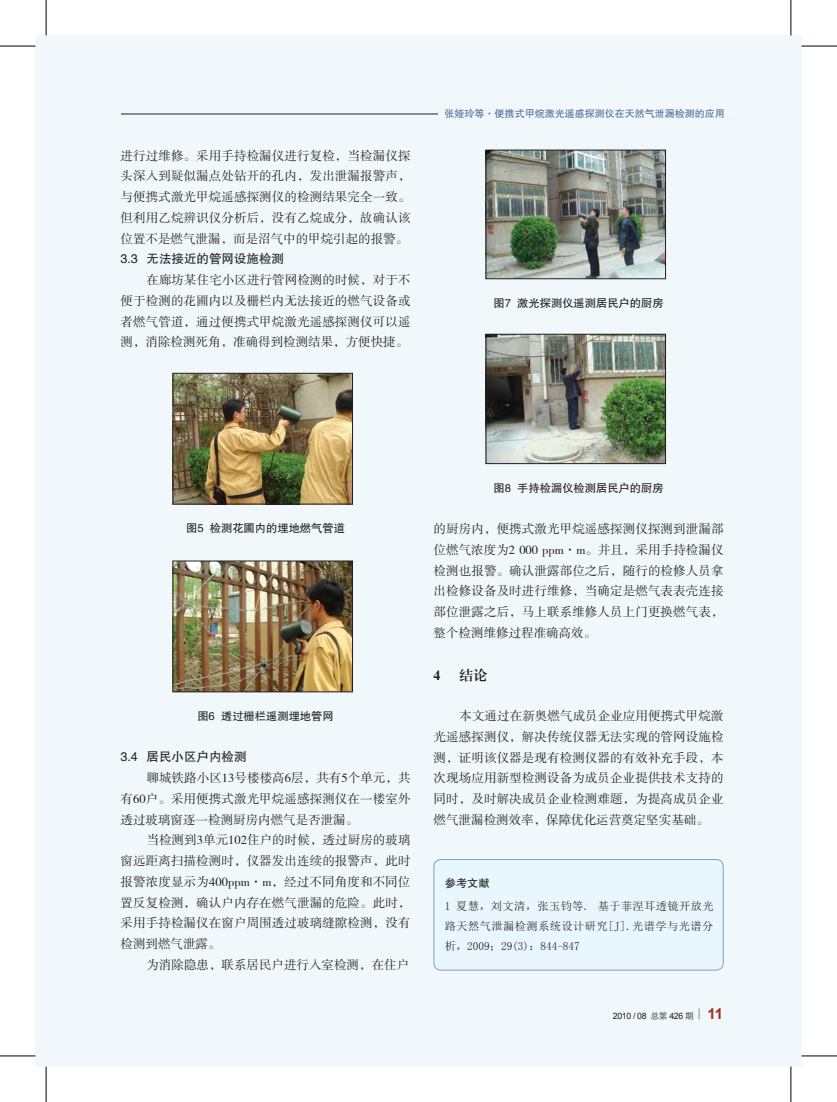
<style>
.page{position:relative;width:837px;height:1102px;background:#fff}
.page>*{position:absolute;margin:0;border:0;box-sizing:border-box;transform-origin:0 0}
.t1{font:13.75px "FZXBSJW GB1 0";color:#231f20}
.t2{font:12.5px/20.8px "FZSSJW GB1 0";letter-spacing:.01em;color:#231f20;text-align:justify}
.t3{font:12.5px "FZHTJW GB1 0";color:#231f20}
.t4{font:11.25px/20px "Sim Sun";letter-spacing:.03em;color:#231f20;text-align:justify}
.t5{font:11.25px "FZHTJW GB1 0";color:#231f20}
.t6{font:10px "FZHTJW GB1 0";color:#516a98}
.t7{font:8.75px "Arial";letter-spacing:-.04em;color:#231f20}
.s1{font-family:"FZHTJW GB1 0";color:#57585a}
.s2{font-weight:700;font-size:15px;color:#9f2f1d}
</style>
<div class="page">
<div style="left:35px;top:35px;width:11px;height:1032px;background:#f0f8fc"></div>
<div style="left:46px;top:35px;width:755px;height:1032px;background:#f0f8fc"></div>
<hr style="left:46px;top:114px;width:677px;height:1px;background:#231f20">
<div style="left:46px;top:106px;width:74px;height:16px;background:#f0f8fc"></div>
<div style="left:433px;top:860px;width:290px;height:110px;background:#e8f6fd;border-radius:7px"></div>
<div style="left:433px;top:859px;width:290px;height:111px;border:1px solid #829fc4;border-radius:7px"></div>
<img style="left:175px;top:375px;width:175px;height:127px">
<div style="left:173px;top:373px;width:179px;height:131px;border:1px solid #231f20"></div>
<img style="left:487px;top:152px;width:176px;height:125px">
<div style="left:485px;top:150px;width:180px;height:129px;border:1px solid #231f20"></div>
<img style="left:175px;top:563px;width:175px;height:127px">
<div style="left:173px;top:561px;width:179px;height:131px;border:1px solid #231f20"></div>
<img style="left:487px;top:336px;width:176px;height:126px">
<div style="left:485px;top:334px;width:180px;height:130px;border:1px solid #231f20"></div>
<div style="left:437px;top:111px;width:298px;height:6px;background:#f0f9fd"></div>
<hr style="left:0;top:46px;width:35px;height:1px;background:#000">
<hr style="left:801px;top:46px;width:35px;height:1px;background:#000">
<hr style="left:0;top:1056px;width:35px;height:1px;background:#000">
<hr style="left:801px;top:1056px;width:35px;height:1px;background:#000">
<hr style="left:46px;top:0;width:1px;height:35px;background:#000">
<hr style="left:46px;top:1067px;width:1px;height:35px;background:#000">
<hr style="left:790px;top:0;width:1px;height:35px;background:#000">
<hr style="left:790px;top:1067px;width:1px;height:35px;background:#000">
<p class="t2" style="left:120px;top:146px;width:291px">进行过维修。采用手持检漏仪进行复检，当检漏仪探头深入到疑似漏点处钻开的孔内，发出泄漏报警声，与便携式激光甲烷遥感探测仪的检测结果完全一致。但利用乙烷辨识仪分析后，没有乙烷成分，故确认该位置不是燃气泄漏，而是沼气中的甲烷引起的报警。</p>
<p class="t3" style="left:120px;top:252px;width:165px">3.3 无法接近的管网设施检测</p>
<p class="t2" style="left:120px;top:270px;width:291px;text-indent:26px">在廊坊某住宅小区进行管网检测的时候，对于不便于检测的花圃内以及栅栏内无法接近的燃气设备或者燃气管道，通过便携式甲烷激光遥感探测仪可以遥测，消除检测死角，准确得到检测结果，方便快捷。</p>
<p class="t6" style="left:444px;top:108px;width:282px">张娅玲等·便携式甲烷激光遥感探测仪在天然气泄漏检测的应用</p>
<p class="t5" style="left:493px;top:297px;width:171px">图7 激光探测仪遥测居民户的厨房</p>
<p class="t5" style="left:186px;top:522px;width:160px">图5 检测花圃内的埋地燃气管道</p>
<p class="t5" style="left:197px;top:710px;width:138px">图6 透过栅栏遥测埋地管网</p>
<p class="t3" style="left:120px;top:750px;width:127px">3.4 居民小区户内检测</p>
<p class="t2" style="left:120px;top:768px;width:291px;text-indent:26px">聊城铁路小区13号楼楼高6层，共有5个单元，共有60户。采用便携式激光甲烷遥感探测仪在一楼室外透过玻璃窗逐一检测厨房内燃气是否泄漏。</p>
<p class="t2" style="left:120px;top:830px;width:291px;text-indent:26px">当检测到3单元102住户的时候，透过厨房的玻璃窗远距离扫描检测时，仪器发出连续的报警声，此时报警浓度显示为400ppm·m，经过不同角度和不同位置反复检测，确认户内存在燃气泄漏的危险。此时，采用手持检漏仪在窗户周围透过玻璃缝隙检测，没有检测到燃气泄露。</p>
<p class="t2" style="left:146px;top:955px;width:264px">为消除隐患，联系居民户进行入室检测，在住户</p>
<p class="t5" style="left:493px;top:481px;width:171px">图8 手持检漏仪检测居民户的厨房</p>
<p class="t2" style="left:433px;top:519px;width:291px">的厨房内，便携式激光甲烷遥感探测仪探测到泄漏部位燃气浓度为2 000 ppm·m。并且，采用手持检漏仪检测也报警。确认泄露部位之后，随行的检修人员拿出检修设备及时进行维修，当确定是燃气表表壳连接部位泄露之后，马上联系维修人员上门更换燃气表，整个检测维修过程准确高效。</p>
<p class="t1" style="left:433px;top:667px;width:8px">4</p>
<p class="t1" style="left:459px;top:667px;width:29px">结论</p>
<p class="t2" style="left:433px;top:706px;width:291px;text-indent:26px">本文通过在新奥燃气成员企业应用便携式甲烷激光遥感探测仪，解决传统仪器无法实现的管网设施检测，证明该仪器是现有检测仪器的有效补充手段，本次现场应用新型检测设备为成员企业提供技术支持的同时，及时解决成员企业检测难题，为提高成员企业燃气泄漏检测效率，保障优化运营奠定坚实基础。</p>
<p class="t5" style="left:444px;top:876px;width:46px">参考文献</p>
<p class="t4" style="left:444px;top:896px;width:270px">1 夏慧，刘文清，张玉钧等. 基于菲涅耳透镜开放光路天然气泄漏检测系统设计研究[J].光谱学与光谱分析，2009；29(3)：844-847</p>
<p class="t7" style="left:612px;top:1010px;width:112px">2010 / 08 <span class="s1">总第</span> 426 <span class="s1">期</span> <span class="s2">11</span></p>
</div>
